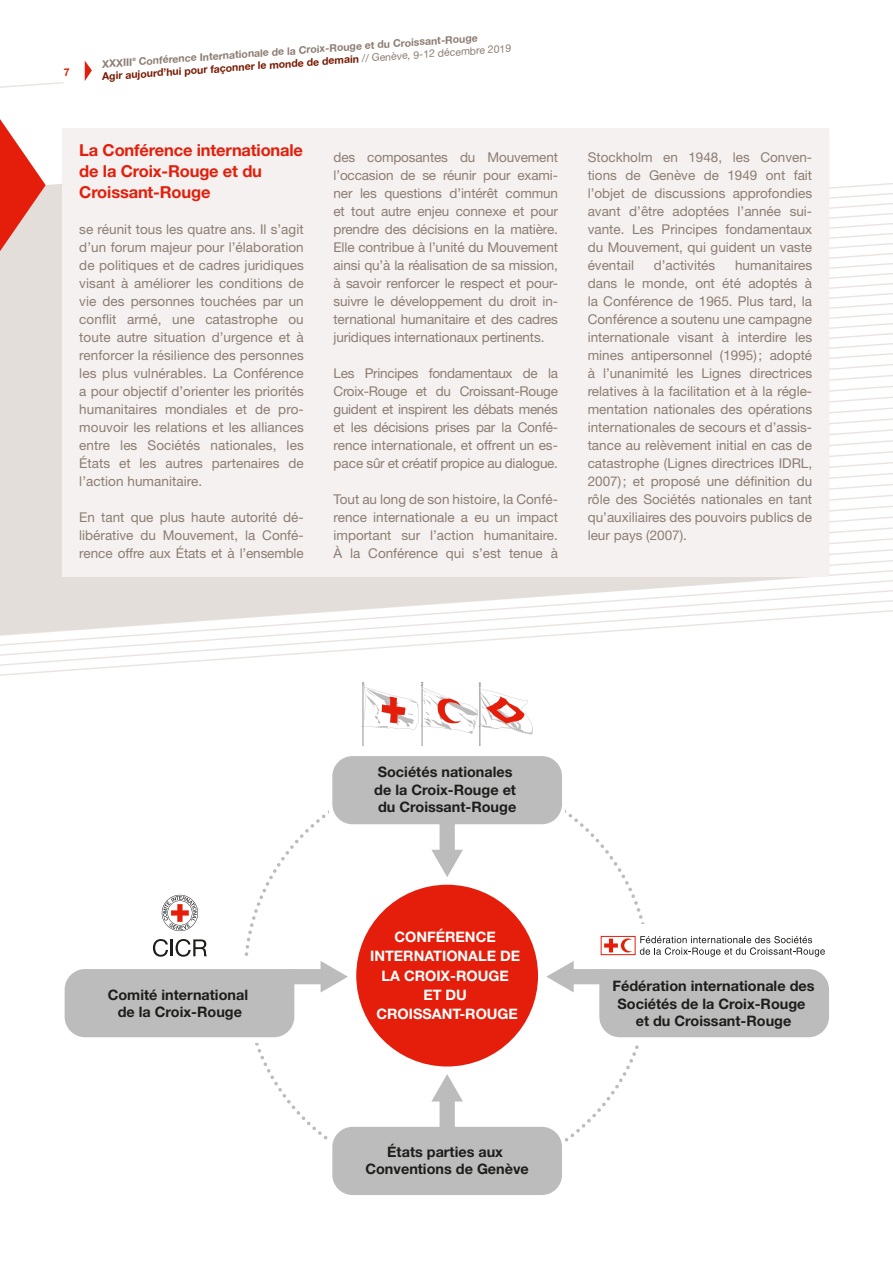
<style>
.page{position:relative;width:893px;height:1263px;background:#fff}
.page>*{position:absolute;margin:0;border:0;box-sizing:border-box;transform-origin:0 0}
.t1{font:700 16.5px/21px "Helvetica Neue LT Std";letter-spacing:-.01em;color:#e41e0a}
.t2{font:700 14.4px/17.4px "Helvetica Neue LT Std";color:#1d1d1c;text-align:center}
.t3{font:700 14.4px/19.2px "Helvetica Neue LT Std";color:#fff;text-align:center}
.t4{font:13.5px/18px "Helvetica Neue LT Std";color:#8d7d72;text-align:justify}
.t5{font:700 10.5px/12.6px "Helvetica Neue LT Std";color:#8d7d72}
.s1{color:#781900}
.s2{font-weight:400}
</style>
<div class="page">
<div style="left:356px;top:885px;width:182px;height:181px;background:#e41e0a;border-radius:50%"></div>
<div style="left:209px;top:958px;width:109px;height:84px;background:linear-gradient(to right,#fff,#fff)"></div>
<svg style="left:362px;top:682px;width:171px;height:64px"></svg>
<svg style="left:431px;top:824px;width:32px;height:53px"></svg>
<div style="left:332px;top:756px;width:230px;height:68px;background:#bdbcbc;border-radius:20px"></div>
<svg style="left:162px;top:895px;width:36px;height:36px"></svg>
<svg style="left:65px;top:939px;width:283px;height:98px"></svg>
<svg style="left:431px;top:1074px;width:32px;height:53px"></svg>
<div style="left:332px;top:1127px;width:230px;height:68px;background:#bdbcbc;border-radius:20px"></div>
<div style="left:599px;top:935px;width:38px;height:21px;background:#fdefed"></div>
<svg style="left:546px;top:936px;width:283px;height:101px"></svg>
<svg style="left:829px;top:473px;width:64px;height:66px"></svg>
<svg style="left:829px;top:364px;width:64px;height:45px"></svg>
<svg style="left:829px;top:293px;width:64px;height:66px"></svg>
<svg style="left:0;top:184px;width:829px;height:425px;background:#e7e2df"></svg>
<div style="left:62px;top:128px;width:767px;height:449px;background:#f4f1f0"></div>
<svg style="left:0;top:119px;width:46px;height:132px"></svg>
<svg style="left:0;top:609px;width:893px;height:67px"></svg>
<svg style="left:85px;top:61px;width:7px;height:20px"></svg>
<svg style="left:0;top:82px;width:64px;height:6px"></svg>
<p class="t5" style="left:101px;top:57px;width:412px;rotate:-4deg">XXXIII<sup>e</sup> Conférence Internationale de la Croix-Rouge et du Croissant-Rouge<br><span class="s1">Agir aujourd’hui pour façonner le monde de demain</span> <span class="s2">// Genève, 9-12 décembre 2019</span></p>
<p class="t1" style="left:79px;top:140px;width:225px">La Conférence internationale de la Croix-Rouge et du<br>Croissant-Rouge</p>
<p class="t4" style="left:79px;top:220px;width:226px">se réunit tous les quatre ans. Il s’agit d’un forum majeur pour l’élaboration de politiques et de cadres juridiques visant à améliorer les conditions de vie des personnes touchées par un conflit armé, une catastrophe ou toute autre situation d’urgence et à renforcer la résilience des personnes les plus vulnérables. La Conférence a pour objectif d’orienter les priorités humanitaires mondiales et de pro&shy;mouvoir les relations et les alliances entre les Sociétés nationales, les États et les autres partenaires de l’action humanitaire.</p>
<p class="t4" style="left:79px;top:508px;width:226px">En tant que plus haute autorité dé&shy;libérative du Mouvement, la Confé&shy;rence offre aux États et à l’ensemble</p>
<p class="t4" style="left:333px;top:148px;width:226px">des composantes du Mouvement l’occasion de se réunir pour exami&shy;ner les questions d’intérêt commun et tout autre enjeu connexe et pour prendre des décisions en la matière.<br>Elle contribue à l’unité du Mouvement ainsi qu’à la réalisation de sa mission, à savoir renforcer le respect et pour&shy;suivre le développement du droit in&shy;ternational humanitaire et des cadres juridiques internationaux pertinents.</p>
<p class="t4" style="left:333px;top:364px;width:226px">Les Principes fondamentaux de la Croix-Rouge et du Croissant-Rouge guident et inspirent les débats menés et les décisions prises par la Confé&shy;rence internationale, et offrent un es&shy;pace sûr et créatif propice au dialogue.</p>
<p class="t4" style="left:333px;top:490px;width:226px">Tout au long de son histoire, la Confé&shy;rence internationale a eu un impact important sur l’action humanitaire.<br>À la Conférence qui s’est tenue à</p>
<p class="t4" style="left:588px;top:148px;width:226px">Stockholm en 1948, les Conven&shy;tions de Genève de 1949 ont fait l’objet de discussions approfondies avant d’être adoptées l’année sui&shy;vante. Les Principes fondamentaux du Mouvement, qui guident un vaste éventail</p>
<p class="t4" style="left:654px;top:256px;width:63px">d’activités</p>
<p class="t4" style="left:588px;top:256px;width:226px;text-indent:147px">humanitaires dans le monde, ont été adoptés à la Conférence de 1965. Plus tard, la Conférence a soutenu une campagne internationale visant à interdire les mines antipersonnel (1995); adopté à l’unanimité les Lignes directrices relatives à la facilitation et à la régle&shy;mentation nationales des opérations internationales de secours et d’assis&shy;tance au relèvement initial en cas de catastrophe (Lignes directrices IDRL, 2007); et proposé une définition du rôle des Sociétés nationales en tant qu’auxiliaires des pouvoirs publics de leur pays (2007).</p>
<p class="t2" style="left:108px;top:986px;width:142px">Comité international de la Croix-Rouge</p>
<p class="t2" style="left:374px;top:763px;width:144px;text-align:left">Sociétés nationales de la Croix-Rouge et du Croissant-Rouge</p>
<p class="t3" style="left:370px;top:927px;width:152px">CONFÉRENCE<br>INTERNATIONALE DE<br>LA CROIX-ROUGE<br>ET DU<br>CROISSANT-ROUGE</p>
<p class="t2" style="left:365px;top:1143px;width:165px">États parties aux<br>Conventions de Genève</p>
<p class="t2" style="left:613px;top:977px;width:203px">Fédération internationale des<br>Sociétés de la Croix-Rouge et du Croissant-Rouge</p>
</div>
